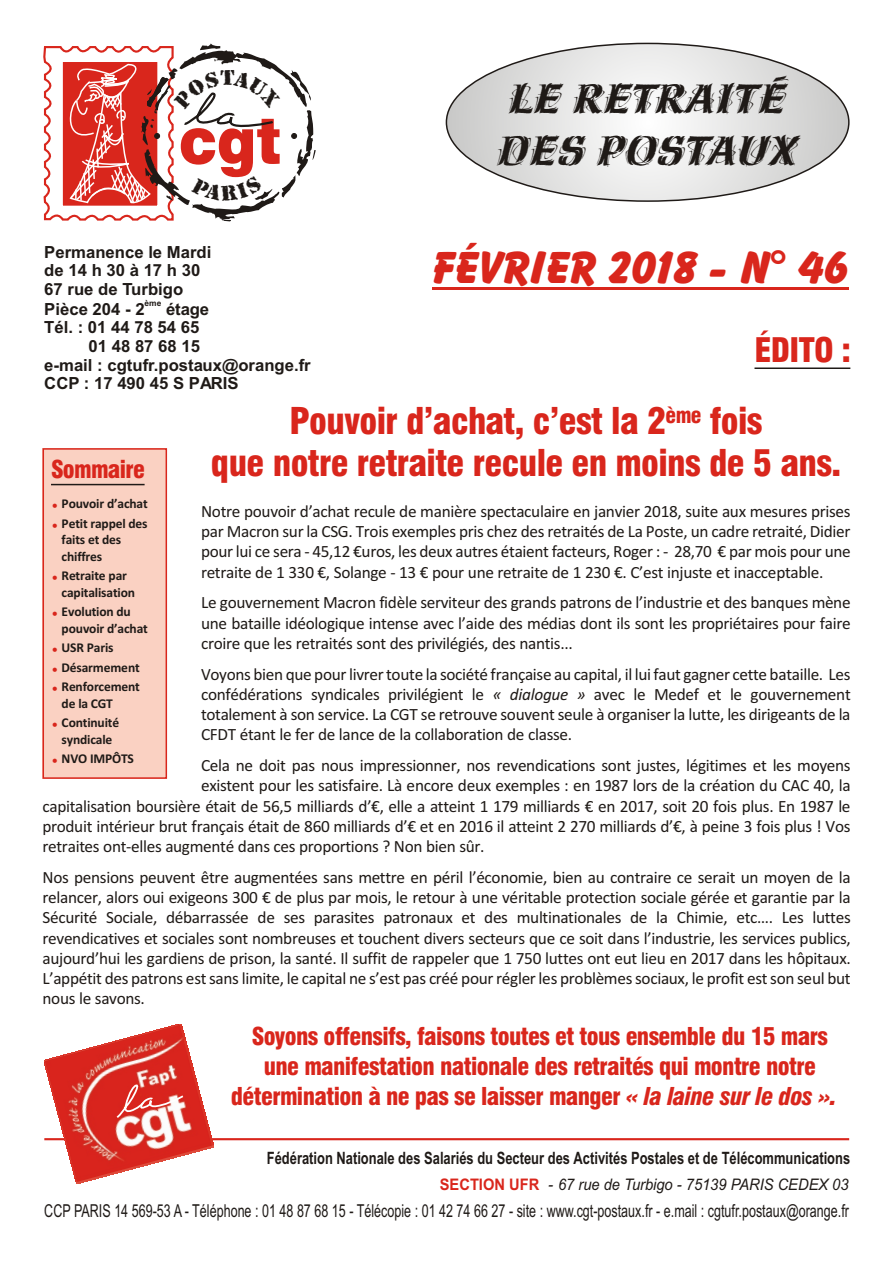
<style>
.page{position:relative;width:894px;height:1263px;background:#fff}
.page>*{position:absolute;margin:0;border:0;box-sizing:border-box;transform-origin:0 0}
.t1{font:64.2px "Swis 721 Blk BT";color:#d9261c;scale:.91 1}
.t2{font:45.9px "Balloon X Bd BT";color:#d9261c}
.t3{font:45px/52.1px "Hazel LET";color:#1f1a17;scale:1.04 1}
.t4{font:36px/42px "Swis 721 Blk Cn BT";letter-spacing:-.02em;color:#d9261c;text-align:center}
.t5{font:33px "Swis 721 Blk Cn BT";letter-spacing:-.02em;color:#d9261c}
.t6{font:24px/30px "Swis 721 Blk Cn BT";letter-spacing:-.025em;color:#d9261c;text-align:center}
.t7{font:17.85px "Arial Narrow";color:#1f1a17;scale:.86 1}
.t8{font:17.25px/20.2px "Calibri";letter-spacing:-.02em;color:#1f1a17;text-align:justify}
.t9{font:700 16.95px "Arial Narrow";color:#1f1a17;scale:.93 1}
.t10{font:700 16.65px/18.6px "Arial";color:#1f1a17}
.t11{font:italic 15.9px "Arial";color:#1f1a17;scale:.92 1}
.t12{font:700 13.5px/19.5px "Calibri";letter-spacing:-.01em;color:#1f1a17}
.t13{font:700 8.4px "Arial";color:#1f1a17}
.s1{font-style:italic}
.s2{font-weight:700;font-style:normal;color:#d9261c}
</style>
<div class="page">
<svg style="left:446px;top:43px;width:403px;height:158px"></svg>
<hr style="left:433px;top:287px;width:416px;height:2px;background:#d9261c">
<hr style="left:44px;top:1138px;width:805px;height:2px;background:#d9261c">
<img style="left:44px;top:1024px;width:170px;height:159px">
<svg style="left:115px;top:1083px;width:70px;height:47px"></svg>
<div style="left:43px;top:448px;width:124px;height:331px;background:#fad1c2"></div>
<hr style="left:51px;top:484px;width:94px;height:1px;background:#1f1a17">
<div style="left:43px;top:448px;width:124px;height:331px;border:2px solid #d9261c"></div>
<hr style="left:755px;top:368px;width:95px;height:1px;background:#1f1a17">
<svg style="left:43px;top:43px;width:273px;height:179px"></svg>
<h1 class="t1" style="left:179px;top:115px;width:114px">cgt</h1>
<p class="t10" style="left:44px;top:244px;width:169px">Permanence le Mardi de14h30à17h30<br>67 rue de Turbigo</p>
<p class="t13" style="left:145px;top:300px;width:18px">ème</p>
<p class="t10" style="left:44px;top:301px;width:102px">Pièce 204 - 2</p>
<p class="t10" style="left:166px;top:301px;width:45px">étage</p>
<p class="t10" style="left:44px;top:320px;width:157px">Tél. : 01 44 78 54 65</p>
<p class="t10" style="left:89px;top:338px;width:113px">01 48 87 68 15</p>
<p class="t10" style="left:44px;top:357px;width:268px">e-mail : cgtufr.postaux@orange.fr</p>
<p class="t10" style="left:44px;top:376px;width:196px">CCP : 17 490 45 S PARIS</p>
<h3 class="t3" style="left:498px;top:73px;width:291px">LE RETRAITÉ<br>DES POSTAUX</h3>
<h2 class="t2" style="left:433px;top:248px;width:418px">FÉVRIER 2018 - N° 46</h2>
<h3 class="t5" style="left:755px;top:337px;width:98px">ÉDITO :</h3>
<h3 class="t4" style="left:211px;top:403px;width:632px">Pouvoir d’achat, c’est la 2<sup>ème</sup> fois<br>que notre retraite recule en moins de 5 ans.</h3>
<p class="t8" style="left:201px;top:503px;width:651px">Notre pouvoir d’achat recule de manière spectaculaire en janvier 2018, suite aux mesures prises par Macron sur la CSG. Trois exemples pris chez des retraités de La Poste, un cadre retraité, Didier pour lui ce sera - 45,12 €uros, les deux autres étaient facteurs, Roger : - 28,70 € par mois pour une retraite de 1 330 €, Solange - 13 € pour une retraite de 1 230 €. C’est injuste et inacceptable.</p>
<p class="t8" style="left:201px;top:594px;width:651px">Le gouvernement Macron fidèle serviteur des grands patrons de l’industrie et des banques mène une bataille idéologique intense avec l’aide des médias dont ils sont les propriétaires pour faire croire que les retraités sont des privilégiés, des nantis...</p>
<p class="t8" style="left:201px;top:665px;width:651px">Voyons bien que pour livrer toute la société française au capital, il lui faut gagner cette bataille. Les confédérations syndicales privilégient le <span class="s1">« dialogue »</span> avec le Medef et le gouvernement totalement à son service. La CGT se retrouve souvent seule à organiser la lutte, les dirigeants de la CFDT étant le fer de lance de la collaboration de classe.</p>
<p class="t8" style="left:201px;top:757px;width:651px">Cela ne doit pas nous impressionner, nos revendications sont justes, légitimes et les moyens</p>
<p class="t8" style="left:201px;top:777px;width:651px">existent pour les satisfaire. Là encore deux exemples : en 1987 lors de la création du CAC 40, la</p>
<p class="t8" style="left:43px;top:797px;width:810px">capitalisation boursière était de 56,5 milliards d’€, elle a atteint 1 179 milliards € en 2017, soit 20 fois plus. En 1987 le</p>
<p class="t8" style="left:43px;top:818px;width:810px">produit intérieur brut français était de 860 milliards d’€ et en 2016 il atteint 2 270 milliards d’€, à peine 3 fois plus ! Vos</p>
<p class="t8" style="left:43px;top:838px;width:444px">retraites ont-elles augmenté dans ces proportions ? Non bien sûr.</p>
<p class="t8" style="left:43px;top:869px;width:810px">Nos pensions peuvent être augmentées sans mettre en péril l’économie, bien au contraire ce serait un moyen de la relancer, alors oui exigeons 300 € de plus par mois, le retour à une véritable protection sociale gérée et garantie par la Sécurité Sociale, débarrassée de ses parasites patronaux et des multinationales de la Chimie, etc…. Les luttes revendicatives et sociales sont nombreuses et touchent divers secteurs que ce soit dans l’industrie, les services publics, aujourd’hui les gardiens de prison, la santé. Il suffit de rappeler que 1 750 luttes ont eut lieu en 2017 dans les hôpitaux.<br>L’appétit des patrons est sans limite, le capital ne s’est pas créé pour régler les problèmes sociaux, le profit est son seul but nous le savons.</p>
<h3 class="t6" style="left:231px;top:1024px;width:607px">Soyons offensifs, faisons toutes et tous ensemble du 15 mars une manifestation nationale des retraités qui montre notre détermination à ne pas se laisser manger <span class="s1">« la laine sur le dos ».</span></h3>
<h3 class="t6" style="left:51px;top:457px;width:96px">Som maire</h3>
<p class="t12" style="left:62px;top:495px;width:88px">Pouvoir d’achat<br>Petit rappel des</p>
<p class="t12" style="left:62px;top:533px;width:61px;line-height:16.5px">faits et des chiffres</p>
<p class="t12" style="left:62px;top:569px;width:75px;line-height:16.5px">Retraite par capitalisation</p>
<p class="t12" style="left:62px;top:605px;width:88px;line-height:16.5px">Evolution du pouvoir d’achat</p>
<p class="t12" style="left:62px;top:639px;width:80px">USR Paris<br>Désarmement<br>Renforcement</p>
<p class="t12" style="left:62px;top:695px;width:59px">de la CGT<br>Continuité</p>
<p class="t12" style="left:62px;top:731px;width:74px">syndicale<br>NVO IMPÔTS</p>
<p class="t9" style="left:267px;top:1152px;width:629px">Fédération Nationale des Salariés du Secteur des Activités Postales et de Télécommunications</p>
<p class="t11" style="left:440px;top:1178px;width:446px"><span class="s2">SECTION UFR</span> - 67 rue de Turbigo - 75139 PARIS CEDEX 03</p>
<p class="t7" style="left:44px;top:1204px;width:937px">CCP PARIS 14 569-53 A - Téléphone : 01 48 87 68 15 - Télécopie : 01 42 74 66 27 - site : www.cgt-postaux.fr - e.mail : cgtufr.postaux@orange.fr</p>
</div>
